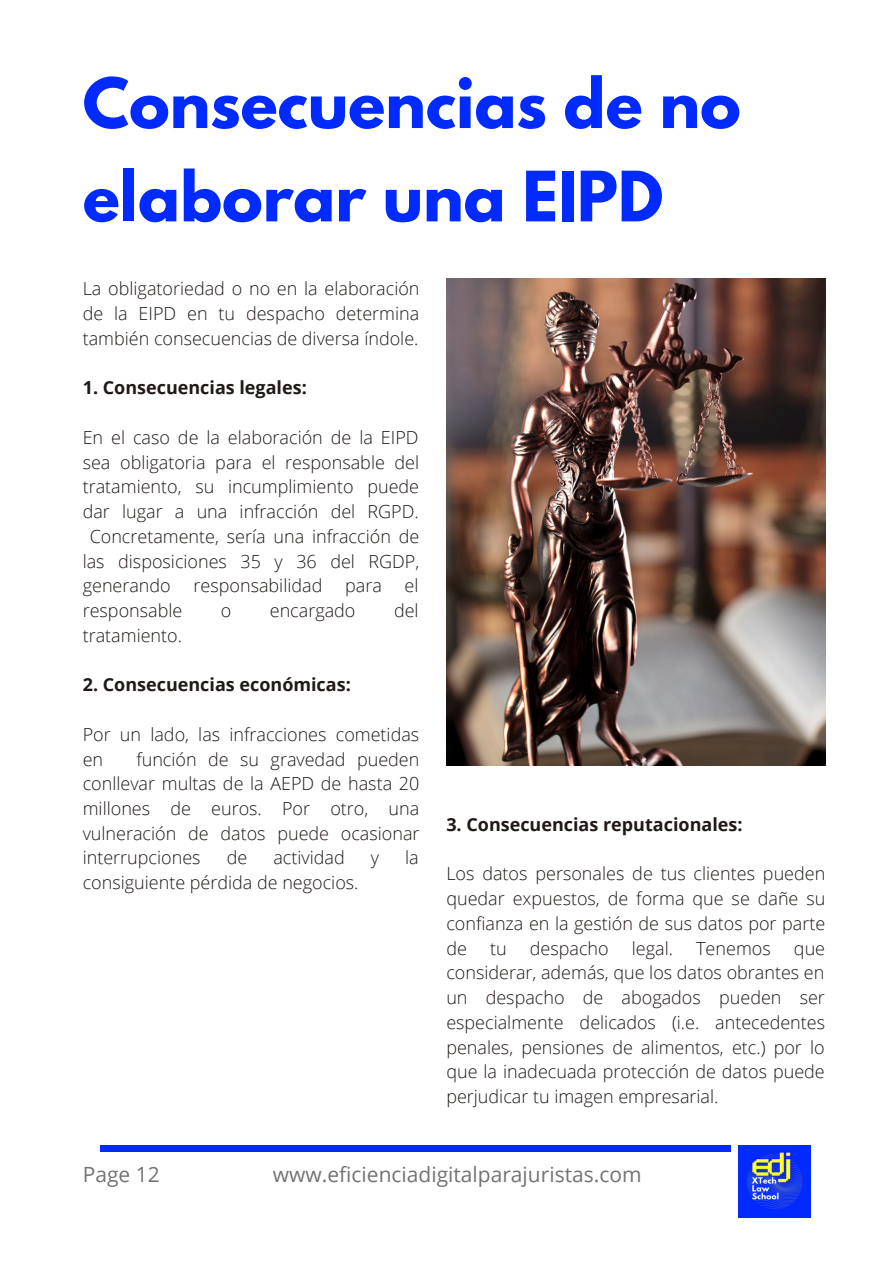
<style>
.page{position:relative;width:893px;height:1264px;background:#fff}
.page>*{position:absolute;margin:0;border:0;box-sizing:border-box;transform-origin:0 0}
.t1{font:700 61.5px/93.3px "League Spartan";color:#012aff}
.t2{font:21px "Open Sans";color:#737373}
.t3{font:300 18px/24.8px "Open Sans";color:#201917;text-align:justify}
.t4{font:700 18px "Open Sans";color:#201917}
</style>
<div class="page">
<img style="left:446px;top:278px;width:379px;height:487px">
<img style="left:738px;top:1145px;width:72px;height:72px">
<div style="left:100px;top:1145px;width:631px;height:6px;background:#012aff"></div>
<p class="t1" style="left:83px;top:64px;width:659px">Consecuencias de no elaborar una EIPD</p>
<p class="t3" style="left:83px;top:276px;width:338px">La obligatoriedad o no en la elaboración de la EIPD en tu despacho determina también consecuencias de diversa índole.</p>
<p class="t4" style="left:83px;top:375px;width:225px">1. Consecuencias legales:</p>
<p class="t3" style="left:83px;top:424px;width:337px">En el caso de la elaboración de la EIPD</p>
<p class="t3" style="left:83px;top:449px;width:338px">sea obligatoria para el responsable del</p>
<p class="t3" style="left:83px;top:474px;width:338px">tratamiento, su incumplimiento puede</p>
<p class="t3" style="left:83px;top:498px;width:337px">dar lugar a una infracción del RGPD.</p>
<p class="t3" style="left:90px;top:523px;width:331px">Concretamente, sería una infracción de</p>
<p class="t3" style="left:83px;top:548px;width:338px">las disposiciones 35 y 36 del RGDP,</p>
<p class="t3" style="left:83px;top:573px;width:90px">generando</p>
<p class="t3" style="left:193px;top:573px;width:130px">responsabilidad</p>
<p class="t3" style="left:345px;top:573px;width:38px">para</p>
<p class="t3" style="left:404px;top:573px;width:15px">el</p>
<p class="t3" style="left:83px;top:597px;width:101px">responsable</p>
<p class="t3" style="left:221px;top:597px;width:12px">o</p>
<p class="t3" style="left:270px;top:597px;width:87px">encargado</p>
<p class="t3" style="left:394px;top:597px;width:26px">del</p>
<p class="t3" style="left:83px;top:622px;width:101px">tratamiento.</p>
<p class="t4" style="left:83px;top:672px;width:269px">2. Consecuencias económicas:</p>
<p class="t3" style="left:83px;top:721px;width:338px">Por un lado, las infracciones cometidas en</p>
<p class="t3" style="left:83px;top:746px;width:338px;text-indent:54px">función de su gravedad pueden conllevar multas de la AEPD de hasta 20 millones de euros. Por otro, una vulneración de datos puede ocasionar interrupciones</p>
<p class="t3" style="left:227px;top:845px;width:22px">de</p>
<p class="t3" style="left:273px;top:845px;width:73px">actividad</p>
<p class="t3" style="left:371px;top:845px;width:10px">y</p>
<p class="t3" style="left:405px;top:845px;width:15px">la</p>
<p class="t3" style="left:83px;top:869px;width:277px">consiguiente pérdida de negocios.</p>
<p class="t4" style="left:446px;top:811px;width:297px">3. Consecuencias reputacionales:</p>
<p class="t3" style="left:446px;top:861px;width:380px">Los datos personales de tus clientes pueden quedar expuestos, de forma que se dañe su confianza en la gestión de sus datos por parte de</p>
<p class="t3" style="left:490px;top:935px;width:18px">tu</p>
<p class="t3" style="left:530px;top:935px;width:80px">despacho</p>
<p class="t3" style="left:631px;top:935px;width:43px">legal.</p>
<p class="t3" style="left:696px;top:935px;width:76px">Tenemos</p>
<p class="t3" style="left:446px;top:935px;width:380px;text-indent:347px">que considerar, además, que los datos obrantes en un despacho de abogados pueden ser especialmente delicados (i.e. antecedentes penales, pensiones de alimentos, etc.) por lo que la inadecuada protección de datos puede perjudicar tu imagen empresarial.</p>
<p class="t2" style="left:83px;top:1159px;width:78px">Page 12</p>
<p class="t2" style="left:273px;top:1159px;width:370px">www.eficienciadigitalparajuristas.com</p>
</div>
